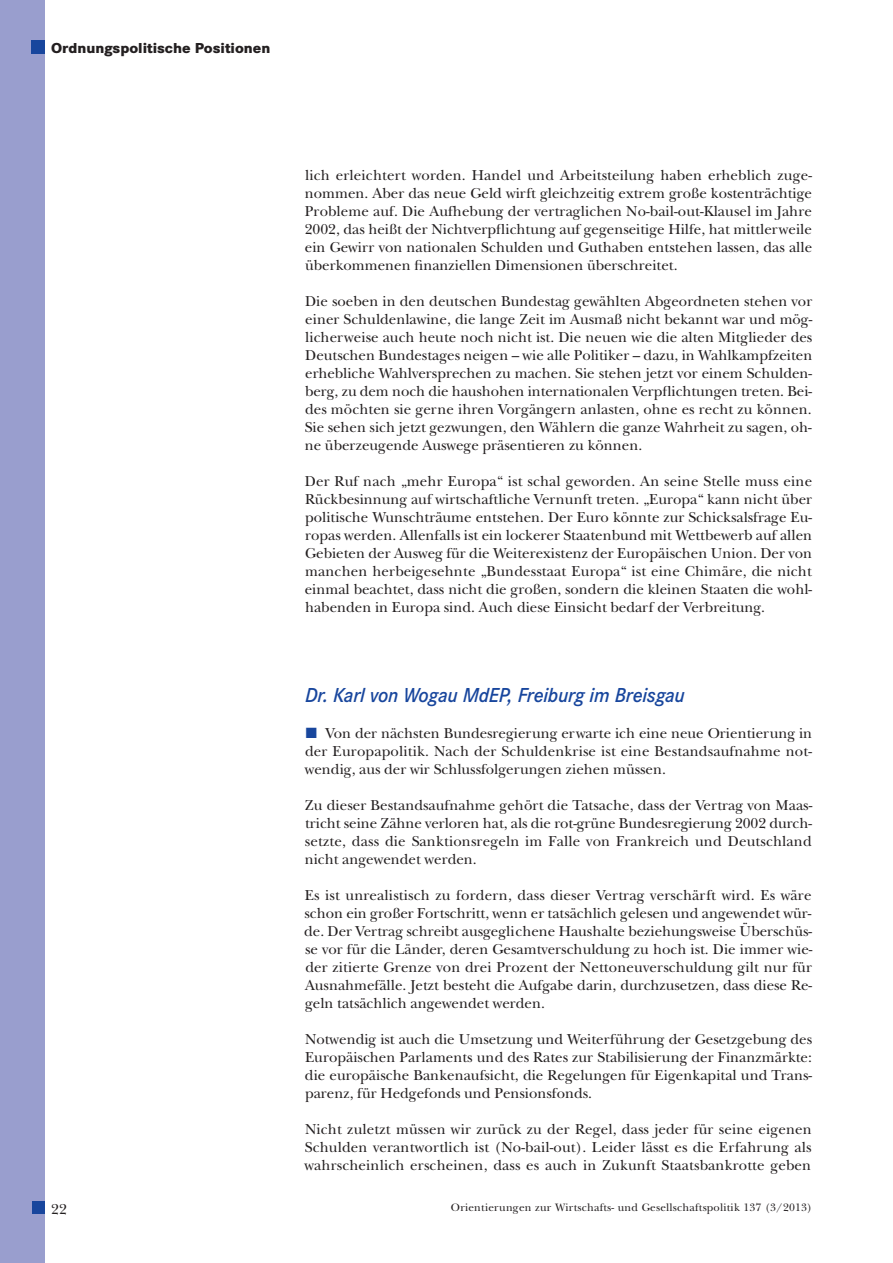
<style>
.page{position:relative;width:893px;height:1263px;background:#fff}
.page>*{position:absolute;margin:0;border:0;box-sizing:border-box;transform-origin:0 0}
.t1{font:italic 600 21px "Corporate S";letter-spacing:-.01em;color:#18469d;scale:.95 1}
.t2{font:15px/18px "New Baskerville";color:#231f20;text-align:justify}
.t3{font:800 15px "Corporate S";color:#231f20}
.t4{font:11.25px "New Baskerville";letter-spacing:.02em;color:#231f20}
</style>
<div class="page">
<div style="left:0;top:0;width:45px;height:1263px;background:#999ece"></div>
<div style="left:31px;top:40px;width:14px;height:14px;background:#18469d"></div>
<div style="left:32px;top:1201px;width:13px;height:13px;background:#18469d"></div>
<p class="t3" style="left:51px;top:39px;width:221px">Ordnungspolitische Positionen</p>
<p class="t2" style="left:305px;top:166px;width:509px">lich erleichtert worden. Handel und Arbeitsteilung haben erheblich zuge&shy;nommen. Aber das neue Geld wirft gleichzeitig extrem große kostenträchtige Probleme auf. Die Aufhebung der vertraglichen No-bail-out-Klausel im Jahre 2002, das heißt der Nichtverpflichtung auf gegenseitige Hilfe, hat mittlerweile ein Gewirr von nationalen Schulden und Guthaben entstehen lassen, das alle überkommenen finanziellen Dimensionen überschreitet.</p>
<p class="t2" style="left:305px;top:292px;width:509px">Die soeben in den deutschen Bundestag gewählten Abgeordneten stehen vor einer Schuldenlawine, die lange Zeit im Ausmaß nicht bekannt war und mög&shy;licherweise auch heute noch nicht ist. Die neuen wie die alten Mitglieder des Deutschen Bundestages neigen – wie alle Politiker – dazu, in Wahlkampfzeiten erhebliche Wahlversprechen zu machen. Sie stehen jetzt vor einem Schulden&shy;berg, zu dem noch die haushohen internationalen Verpflichtungen treten. Bei&shy;des möchten sie gerne ihren Vorgängern anlasten, ohne es recht zu können.<br>Sie sehen sich jetzt gezwungen, den Wählern die ganze Wahrheit zu sagen, oh&shy;ne überzeugende Auswege präsentieren zu können.</p>
<p class="t2" style="left:305px;top:472px;width:509px">Der Ruf nach „mehr Europa“ ist schal geworden. An seine Stelle muss eine Rückbesinnung auf wirtschaftliche Vernunft treten. „Europa“ kann nicht über politische Wunschträume entstehen. Der Euro könnte zur Schicksalsfrage Eu&shy;ropas werden. Allenfalls ist ein lockerer Staatenbund mit Wettbewerb auf allen Gebieten der Ausweg für die Weiterexistenz der Europäischen Union. Der von manchen herbeigesehnte „Bundesstaat Europa“ ist eine Chimäre, die nicht einmal beachtet, dass nicht die großen, sondern die kleinen Staaten die wohl&shy;habenden in Europa sind. Auch diese Einsicht bedarf der Verbreitung.</p>
<h1 class="t1" style="left:305px;top:683px;width:401px">Dr. Karl von Wogau MdEP, Freiburg im Breisgau</h1>
<p class="t2" style="left:305px;top:724px;width:509px;text-indent:21px">Von der nächsten Bundesregierung erwarte ich eine neue Orientierung in der Europapolitik. Nach der Schuldenkrise ist eine Bestandsaufnahme not&shy;wendig, aus der wir Schlussfolgerungen ziehen müssen.</p>
<p class="t2" style="left:305px;top:796px;width:509px">Zu dieser Bestandsaufnahme gehört die Tatsache, dass der Vertrag von Maas - tricht seine Zähne verloren hat, als die rot-grüne Bundesregierung 2002 durch&shy;setzte, dass die Sanktionsregeln im Falle von Frankreich und Deutschland nicht angewendet werden.</p>
<p class="t2" style="left:304px;top:886px;width:510px">Es ist unrealistisch zu fordern, dass dieser Vertrag verschärft wird. Es wäre schon ein großer Fortschritt, wenn er tatsächlich gelesen und angewendet wür&shy;de. Der Vertrag schreibt ausgeglichene Haushalte beziehungsweise Überschüs&shy;se vor für die Länder, deren Gesamtverschuldung zu hoch ist. Die immer wie&shy;der zitierte Grenze von drei Prozent der Nettoneuverschuldung gilt nur für Ausnahmefälle. Jetzt besteht die Aufgabe darin, durchzusetzen, dass diese Re&shy;geln tatsächlich angewendet werden.</p>
<p class="t2" style="left:305px;top:1030px;width:509px">Notwendig ist auch die Umsetzung und Weiterführung der Gesetzgebung des Europäischen Parlaments und des Rates zur Stabilisierung der Finanzmärkte: die europäische Bankenaufsicht, die Regelungen für Eigenkapital und Trans&shy;parenz, für Hedgefonds und Pensionsfonds.</p>
<p class="t2" style="left:304px;top:1120px;width:509px">Nicht zuletzt müssen wir zurück zu der Regel, dass jeder für seine eigenen Schulden verantwortlich ist (No-bail-out). Leider lässt es die Erfahrung als wahrscheinlich erscheinen, dass es auch in Zukunft Staatsbankrotte geben</p>
<p class="t2" style="left:51px;top:1200px;width:17px">22</p>
<p class="t4" style="left:451px;top:1200px;width:363px">Orientierungen zur Wirtschafts- und Gesellschaftspolitik 137 (3/2013)</p>
</div>
